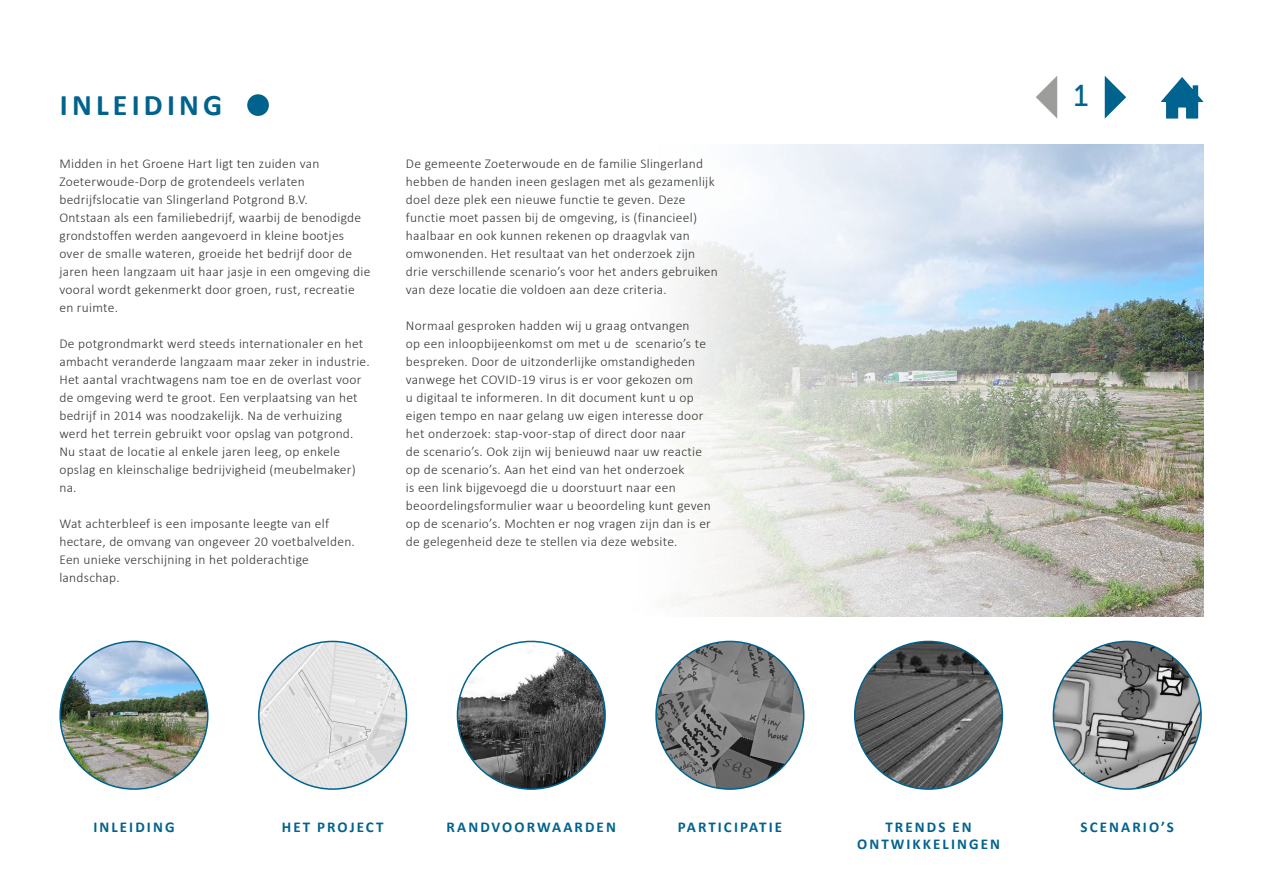
<style>
.page{position:relative;width:1263px;height:893px;background:#fff}
.page>*{position:absolute;margin:0;border:0;box-sizing:border-box;transform-origin:0 0}
.t1{font:700 30px "Calibri";letter-spacing:.14em;color:#00638e}
.t2{font:30px "Museo Slab 500";color:#00638e}
.t3{font:700 15px/16.5px "Calibri";letter-spacing:.14em;color:#00638e;text-align:center}
.t4{font:300 13.5px/18px "Calibri";letter-spacing:.02em;color:#373636}
</style>
<div class="page">
<img style="left:667px;top:145px;width:536px;height:472px">
<img style="left:60px;top:641px;width:148px;height:148px;border-radius:74px">
<img style="left:259px;top:641px;width:147px;height:148px;border-radius:74px">
<img style="left:457px;top:641px;width:148px;height:148px;border-radius:74px">
<img style="left:656px;top:641px;width:148px;height:148px;border-radius:74px">
<img style="left:855px;top:641px;width:147px;height:148px;border-radius:74px">
<img style="left:1053px;top:641px;width:148px;height:148px;border-radius:74px">
<svg style="left:1161px;top:77px;width:42px;height:42px"></svg>
<svg style="left:1105px;top:76px;width:21px;height:43px"></svg>
<svg style="left:1036px;top:76px;width:21px;height:42px"></svg>
<div style="left:247px;top:94px;width:22px;height:22px;background:#00638e;border-radius:50%"></div>
<h1 class="t1" style="left:60px;top:83px;width:164px">INLEIDING</h1>
<p class="t4" style="left:59px;top:155px;width:313px">Midden in het Groene Hart ligt ten zuiden van Zoeterwoude-Dorp de grotendeels verlaten bedrijfslocatie van Slingerland Potgrond B.V.<br>Ontstaan als een familiebedrijf, waarbij de benodigde grondstoffen werden aangevoerd in kleine bootjes over de smalle wateren, groeide het bedrijf door de jaren heen langzaam uit haar jasje in een omgeving die vooral wordt gekenmerkt door groen, rust, recreatie en ruimte.</p>
<p class="t4" style="left:59px;top:335px;width:312px">De potgrondmarkt werd steeds internationaler en het ambacht veranderde langzaam maar zeker in industrie.<br>Het aantal vrachtwagens nam toe en de overlast voor de omgeving werd te groot. Een verplaatsing van het bedrijf in 2014 was noodzakelijk. Na de verhuizing werd het terrein gebruikt voor opslag van potgrond.<br>Nu staat de locatie al enkele jaren leeg, op enkele opslag en kleinschalige bedrijvigheid (meubelmaker) na.</p>
<p class="t4" style="left:59px;top:514px;width:297px">Wat achterbleef is een imposante leegte van elf hectare, de omvang van ongeveer 20 voetbalvelden.<br>Een unieke verschijning in het polderachtige landschap.</p>
<p class="t4" style="left:406px;top:154px;width:313px">De gemeente Zoeterwoude en de familie Slingerland hebben de handen ineen geslagen met als gezamenlijk doel deze plek een nieuwe functie te geven. Deze functie moet passen bij de omgeving, is (financieel) haalbaar en ook kunnen rekenen op draagvlak van omwonenden. Het resultaat van het onderzoek zijn drie verschillende scenario’s voor het anders gebruiken van deze locatie die voldoen aan deze criteria.</p>
<p class="t4" style="left:406px;top:316px;width:306px">Normaal gesproken hadden wij u graag ontvangen<br>op een inloopbijeenkomst om met u de scenario’s te bespreken. Door de uitzonderlijke omstandigheden vanwege het COVID-19 virus is er voor gekozen om<br>u digitaal te informeren. In dit document kunt u op eigen tempo en naar gelang uw eigen interesse door het onderzoek: stap-voor-stap of direct door naar<br>de scenario’s. Ook zijn wij benieuwd naar uw reactie op de scenario’s. Aan het eind van het onderzoek<br>is een link bijgevoegd die u doorstuurt naar een beoordelingsformulier waar u beoordeling kunt geven op de scenario’s. Mochten er nog vragen zijn dan is er de gelegenheid deze te stellen via deze website.</p>
<h1 class="t2" style="left:1074px;top:79px;width:16px">1</h1>
<p class="t3" style="left:93px;top:819px;width:83px">INLEIDING</p>
<p class="t3" style="left:282px;top:819px;width:103px">HET PROJECT</p>
<p class="t3" style="left:447px;top:819px;width:171px">RANDVOORWAARDEN</p>
<p class="t3" style="left:678px;top:819px;width:106px">PARTICIPATIE</p>
<p class="t3" style="left:857px;top:819px;width:144px">TRENDS EN<br>ONTWIKKELINGEN</p>
<p class="t3" style="left:1081px;top:819px;width:95px">SCENARIO’S</p>
</div>
